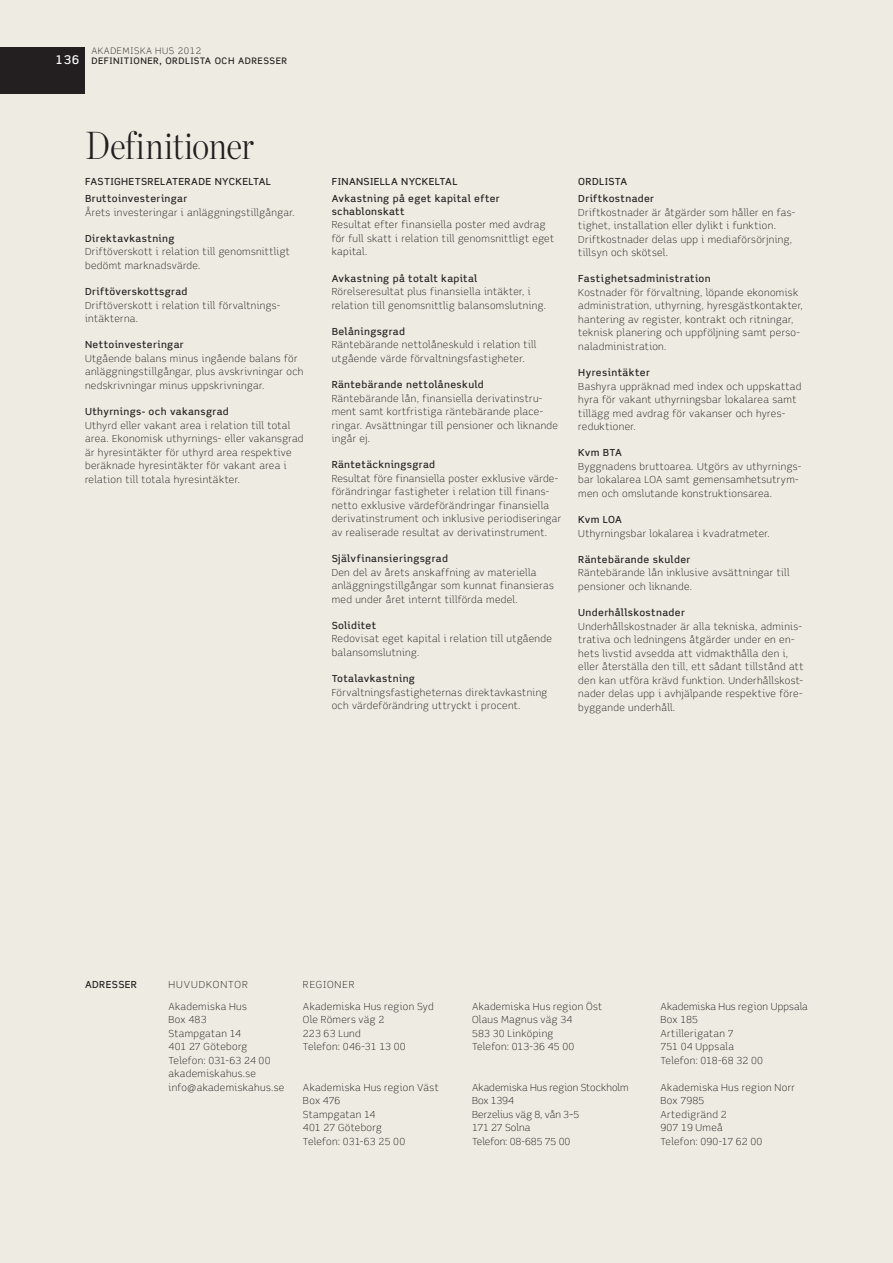
<style>
.page{position:relative;width:893px;height:1263px;background:#eeece2}
.page>*{position:absolute;margin:0;border:0;box-sizing:border-box;transform-origin:0 0}
.t1{font:300 39px "Chronicle Disp Cond";letter-spacing:-.01em;color:#231f20}
.t2{font:12px "Scene AH Medium";color:#fff}
.t3{font:9.75px/13.5px "Scene AH Light";letter-spacing:.035em;color:#231f20}
.t4{font:9.75px/17px "Scene AH Medium";letter-spacing:.035em;color:#231f20}
.t5{font:9.75px/13.5px "Scene AH Light";color:#231f20}
.t6{font:9.75px "Scene AH Light";letter-spacing:.1em;color:#231f20}
.t7{font:9.75px "Scene AH Light";letter-spacing:.09em;color:#231f20}
.t8{font:9px "Scene AH Medium";letter-spacing:.05em;color:#231f20}
.t9{font:9px "Scene AH Light";letter-spacing:.065em;color:#231f20}
</style>
<div class="page">
<div style="left:0;top:47px;width:85px;height:47px;background:#231f20"></div>
<p class="t2" style="left:55px;top:56px;width:26px">136</p>
<p class="t9" style="left:91px;top:47px;width:111px">AKADEMISKA HUS 2012</p>
<p class="t8" style="left:91px;top:58px;width:197px">DEFINITIONER, ORDLISTA OCH ADRESSER</p>
<h1 class="t1" style="left:85px;top:130px;width:171px">Definitioner</h1>
<p class="t4" style="left:85px;top:174px;width:188px">FASTIGHETSRELATERADE NYCKELTAL<br>Bruttoinvesteringar</p>
<p class="t3" style="left:85px;top:206px;width:211px">Årets investeringar i anläggningstillgångar.</p>
<p class="t4" style="left:85px;top:231px;width:91px">Direktavkastning</p>
<p class="t3" style="left:85px;top:246px;width:206px">Driftöverskott i relation till genomsnittligt bedömt marknadsvärde.</p>
<p class="t4" style="left:85px;top:284px;width:104px">Driftöverskottsgrad</p>
<p class="t3" style="left:85px;top:299px;width:197px">Driftöverskott i relation till förvaltnings&shy;intäkterna.</p>
<p class="t4" style="left:85px;top:338px;width:100px">Nettoinvesteringar</p>
<p class="t3" style="left:85px;top:353px;width:220px">Utgående balans minus ingående balans för anläggningstillgångar, plus avskrivningar och nedskrivningar minus uppskrivningar.</p>
<p class="t4" style="left:85px;top:404px;width:145px">Uthyrnings- och vakansgrad</p>
<p class="t3" style="left:85px;top:419px;width:220px">Uthyrd eller vakant area i relation till total area. Ekonomisk uthyrnings- eller vakansgrad är hyresintäkter för uthyrd area respektive beräknade hyresintäkter för vakant area i relation till totala hyresintäkter.</p>
<p class="t4" style="left:332px;top:174px;width:170px">FINANSIELLA NYCKELTAL<br>Avkastning på eget kapital efter</p>
<p class="t4" style="left:332px;top:204px;width:74px">schablonskatt</p>
<p class="t3" style="left:332px;top:219px;width:224px">Resultat efter finansiella poster med avdrag för full skatt i relation till genomsnittligt eget kapital.</p>
<p class="t4" style="left:332px;top:271px;width:147px">Avkastning på totalt kapital</p>
<p class="t3" style="left:332px;top:286px;width:216px">Rörelseresultat plus finansiella intäkter, i relation till genomsnittlig balansomslutning.</p>
<p class="t4" style="left:332px;top:324px;width:75px">Belåningsgrad</p>
<p class="t3" style="left:332px;top:339px;width:206px">Räntebärande nettolåneskuld i relation till utgående värde förvaltningsfastigheter.</p>
<p class="t4" style="left:332px;top:377px;width:154px">Räntebärande nettolåneskuld</p>
<p class="t3" style="left:332px;top:392px;width:228px">Räntebärande lån, finansiella derivatinstru&shy;ment samt kortfristiga räntebärande place&shy;ringar. Avsättningar till pensioner och liknande ingår ej.</p>
<p class="t4" style="left:332px;top:458px;width:105px">Räntetäckningsgrad</p>
<p class="t3" style="left:332px;top:473px;width:231px">Resultat före finansiella poster exklusive värde&shy;förändringar fastigheter i relation till finans&shy;netto exklusive värdeförändringar finansiella derivatinstrument och inklusive periodiseringar av realiserade resultat av derivatinstrument.</p>
<p class="t4" style="left:332px;top:551px;width:118px">Självfinansieringsgrad</p>
<p class="t3" style="left:332px;top:566px;width:224px">Den del av årets anskaffning av materiella anläggningstillgångar som kunnat finansieras med under året internt tillförda medel.</p>
<p class="t4" style="left:332px;top:618px;width:46px">Soliditet</p>
<p class="t3" style="left:332px;top:633px;width:222px">Redovisat eget kapital i relation till utgående balansomslutning.</p>
<p class="t4" style="left:332px;top:671px;width:85px">Totalavkastning</p>
<p class="t3" style="left:332px;top:686px;width:217px">Förvaltningsfastigheternas direktavkastning och värdeförändring uttryckt i procent.</p>
<p class="t4" style="left:578px;top:174px;width:77px">ORDLISTA<br>Driftkostnader</p>
<p class="t3" style="left:578px;top:206px;width:219px">Driftkostnader är åtgärder som håller en fas&shy;tighet, installation eller dylikt i funktion.<br>Driftkostnader delas upp i mediaförsörjning, tillsyn och skötsel.</p>
<p class="t4" style="left:578px;top:272px;width:134px">Fastighetsadministration</p>
<p class="t3" style="left:578px;top:287px;width:226px">Kostnader för förvaltning, löpande ekonomisk administration, uthyrning, hyresgästkontakter, hantering av register, kontrakt och ritningar, teknisk planering och uppföljning samt perso&shy;naladministration.</p>
<p class="t4" style="left:578px;top:365px;width:73px">Hyresintäkter</p>
<p class="t3" style="left:578px;top:380px;width:225px">Bashyra uppräknad med index och uppskattad hyra för vakant uthyrningsbar lokalarea samt tillägg med avdrag för vakanser och hyres&shy;reduktioner.</p>
<p class="t4" style="left:578px;top:446px;width:45px">Kvm BTA</p>
<p class="t3" style="left:578px;top:461px;width:225px">Byggnadens bruttoarea. Utgörs av uthyrnings&shy;bar lokalarea LOA samt gemensamhetsutrym&shy;men och omslutande konstruktionsarea.</p>
<p class="t4" style="left:578px;top:512px;width:45px">Kvm LOA</p>
<p class="t3" style="left:578px;top:527px;width:193px">Uthyrningsbar lokalarea i kvadratmeter.</p>
<p class="t4" style="left:578px;top:552px;width:114px">Räntebärande skulder</p>
<p class="t3" style="left:578px;top:567px;width:213px">Räntebärande lån inklusive avsättningar till pensioner och liknande.</p>
<p class="t4" style="left:578px;top:605px;width:108px">Underhållskostnader</p>
<p class="t3" style="left:578px;top:620px;width:226px">Underhållskostnader är alla tekniska, adminis&shy;trativa och ledningens åtgärder under en en&shy;hets livstid avsedda att vidmakthålla den i, eller återställa den till, ett sådant tillstånd att den kan utföra krävd funktion. Underhållskost&shy;nader delas upp i avhjälpande respektive före&shy;byggande underhåll.</p>
<p class="t4" style="left:85px;top:977px;width:54px">ADRESSER</p>
<p class="t6" style="left:168px;top:981px;width:81px">HUVUDKONTOR</p>
<p class="t3" style="left:168px;top:1001px;width:117px">Akademiska Hus<br>Box 483<br>Stampgatan 14<br>401 27 Göteborg<br>Telefon: 031-63 24 00 akademiskahus.se info@akademiskahus.se</p>
<p class="t7" style="left:303px;top:981px;width:53px">REGIONER</p>
<p class="t3" style="left:303px;top:1001px;width:132px">Akademiska Hus region Syd<br>Ole Römers väg 2<br>223 63 Lund<br>Telefon: 046-31 13 00</p>
<p class="t3" style="left:303px;top:1082px;width:137px">Akademiska Hus region Väst<br>Box 476<br>Stampgatan 14<br>401 27 Göteborg<br>Telefon: 031-63 25 00</p>
<p class="t3" style="left:472px;top:1001px;width:132px">Akademiska Hus region Öst<br>Olaus Magnus väg 34<br>583 30 Linköping<br>Telefon: 013-36 45 00</p>
<p class="t5" style="left:472px;top:1082px;width:158px">Akademiska Hus region Stockholm<br>Box 1394<br>Berzelius väg 8, vån 3–5<br>171 27 Solna<br>Telefon: 08-685 75 00</p>
<p class="t3" style="left:660px;top:1001px;width:149px">Akademiska Hus region Uppsala<br>Box 185<br>Artillerigatan 7<br>751 04 Uppsala<br>Telefon: 018-68 32 00</p>
<p class="t3" style="left:660px;top:1082px;width:136px">Akademiska Hus region Norr<br>Box 7985<br>Artedigränd 2<br>907 19 Umeå<br>Telefon: 090-17 62 00</p>
</div>
